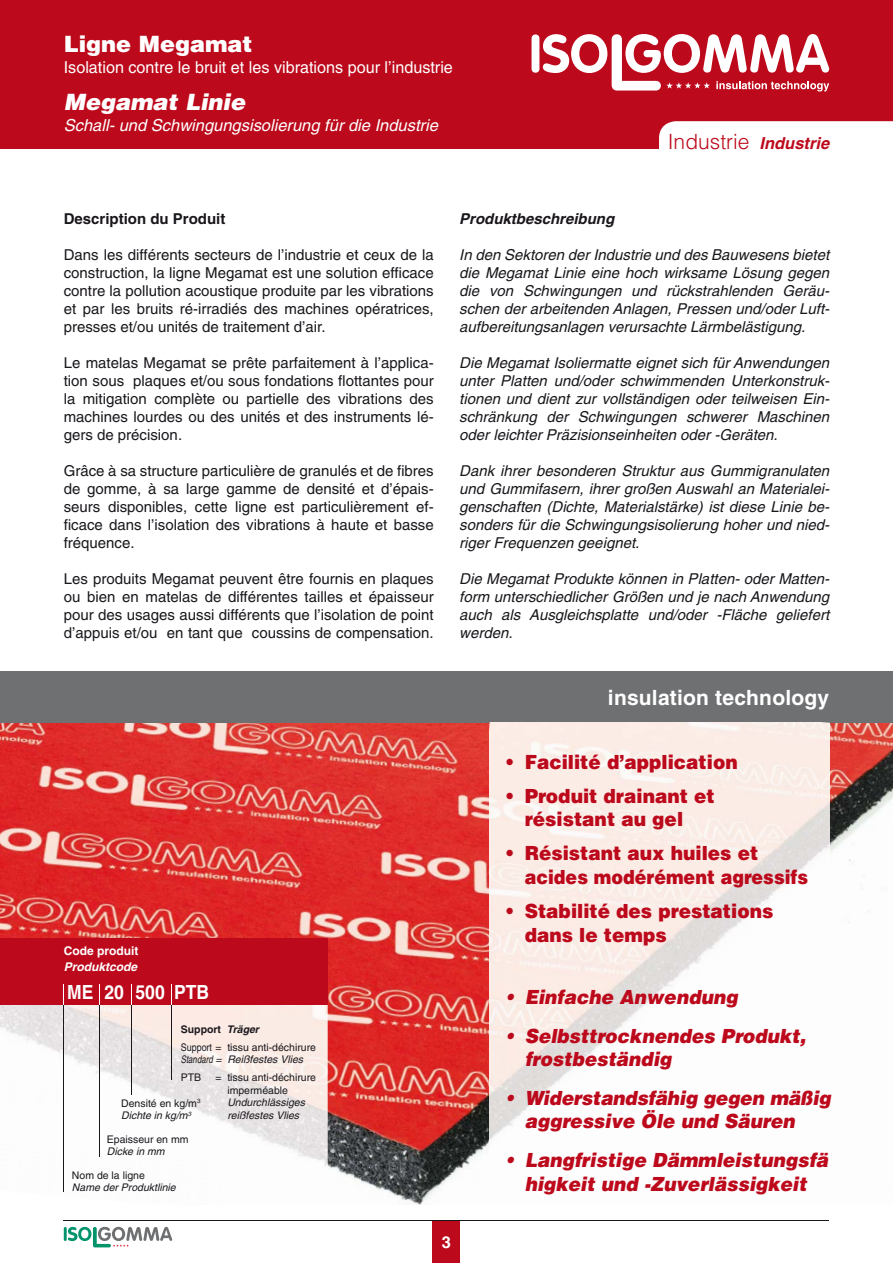
<style>
.page{position:relative;width:893px;height:1263px;background:#fff}
.page>*{position:absolute;margin:0;border:0;box-sizing:border-box;transform-origin:0 0}
.t1{font:900 22.5px "Helvetica";color:#fff}
.t2{font:italic 900 22.5px "Helvetica";color:#fff}
.t3{font:700 21px "Helvetica";letter-spacing:.01em;color:#fff}
.t4{font:300 21px "Helvetica";color:#bc091b}
.t5{font:italic 900 19.5px/23.5px "Helvetica";color:#bc091b;scale:.95 1}
.t6{font:900 19.5px/23.5px "Helvetica";color:#bc091b;scale:.95 1}
.t7{font:700 19.5px "Helvetica";color:#fff;scale:.9 1}
.t8{font:16.5px "Helvetica";color:#fff}
.t9{font:italic 16.5px "Helvetica";color:#fff}
.t10{font:700 16.5px "Helvetica";color:#fff}
.t11{font:15px/18px "Helvetica";color:#1a171c;text-align:justify}
.t12{font:italic 15px/18px "Helvetica";color:#1a171c;text-align:justify}
.t13{font:700 15px "Helvetica";color:#1a171c}
.t14{font:italic 700 15px "Helvetica";color:#1a171c}
.t15{font:700 12px "Helvetica";color:#fff}
.t16{font:italic 700 12px "Helvetica";color:#fff}
.t17{font:10.5px/12.6px "Helvetica";color:#1a171c}
.t18{font:italic 10.5px/12.6px "Helvetica";color:#1a171c}
.t19{font:10.5px/18px "Helvetica";color:#1a171c;scale:.85 1}
.t20{font:italic 10.5px "Helvetica";color:#1a171c;scale:.75 1}
.s1{font-weight:700;font-style:italic;font-size:16.5px}
.s2{font-weight:700}
.s3{font-weight:700;font-style:italic}
.s4{font-style:italic}
</style>
<div class="page">
<img style="left:313px;top:723px;width:177px;height:195px">
<img style="left:829px;top:723px;width:64px;height:43px">
<img style="left:0;top:723px;width:241px;height:169px">
<img style="left:241px;top:723px;width:72px;height:215px">
<img style="left:829px;top:766px;width:64px;height:146px">
<img style="left:0;top:892px;width:244px;height:46px">
<img style="left:273px;top:918px;width:217px;height:251px">
<img style="left:478px;top:1064px;width:12px;height:105px">
<img style="left:337px;top:1169px;width:121px;height:36px">
<div style="left:0;top:672px;width:893px;height:51px;background:#6f7072"></div>
<div style="left:0;top:0;width:893px;height:149px;background:#bc091b"></div>
<div style="left:433px;top:1220px;width:27px;height:43px;background:#bc091b"></div>
<hr style="left:64px;top:1227px;width:3px;height:14px;background:#00946c">
<svg style="left:68px;top:1227px;width:104px;height:20px"></svg>
<div style="left:659px;top:121px;width:234px;height:28px;background:#fff"></div>
<hr style="left:64px;top:1220px;width:765px;height:1px;background:#1a171c">
<img style="left:0;top:1005px;width:226px;height:137px">
<img style="left:226px;top:1005px;width:101px;height:164px">
<img style="left:63px;top:1142px;width:168px;height:50px">
<div style="left:0;top:938px;width:327px;height:67px;background:#bc091b"></div>
<hr style="left:100px;top:1005px;width:1px;height:151px;background:#1a171c">
<hr style="left:63px;top:1005px;width:1px;height:186px;background:#1a171c">
<svg style="left:63px;top:984px;width:1px;height:21px"></svg>
<hr style="left:132px;top:1005px;width:1px;height:89px;background:#1a171c">
<hr style="left:171px;top:1005px;width:1px;height:75px;background:#1a171c">
<svg style="left:171px;top:984px;width:1px;height:21px"></svg>
<img style="left:693px;top:723px;width:136px;height:232px">
<img style="left:490px;top:944px;width:217px;height:196px">
<img style="left:686px;top:1115px;width:21px;height:25px">
<div style="left:531px;top:34px;width:8px;height:39px;background:#fff;border-radius:4px"></div>
<svg style="left:543px;top:34px;width:286px;height:58px"></svg>
<h1 class="t1" style="left:64px;top:36px;width:190px">Ligne Megamat</h1>
<p class="t8" style="left:64px;top:61px;width:391px">Isolation contre le bruit et les vibrations pour l’industrie</p>
<h1 class="t2" style="left:64px;top:94px;width:183px">Megamat Linie</h1>
<p class="t9" style="left:64px;top:119px;width:376px">Schall- und Schwingungsisolierung für die Industrie</p>
<h2 class="t4" style="left:668px;top:134px;width:163px">Industrie <span class="s1">Industrie</span></h2>
<p class="t13" style="left:64px;top:213px;width:163px">Description du Produit</p>
<p class="t11" style="left:64px;top:247px;width:371px">Dans les différents secteurs de l’industrie et ceux de la construction, la ligne Megamat est une solution efficace contre la pollution acoustique produite par les vibrations et par les bruits ré-irradiés des machines opératrices, presses et/ou unités de traitement d’air.</p>
<p class="t11" style="left:64px;top:355px;width:371px">Le matelas Megamat se prête parfaitement à l’applica&shy;tion sous plaques et/ou sous fondations flottantes pour la mitigation complète ou partielle des vibrations des machines lourdes ou des unités et des instruments lé&shy;gers de précision.</p>
<p class="t11" style="left:64px;top:463px;width:371px">Grâce à sa structure particulière de granulés et de fibres de gomme, à sa large gamme de densité et d’épais&shy;seurs disponibles, cette ligne est particulièrement ef&shy;ficace dans l’isolation des vibrations à haute et basse fréquence.</p>
<p class="t11" style="left:64px;top:571px;width:371px">Les produits Megamat peuvent être fournis en plaques ou bien en matelas de différentes tailles et épaisseur pour des usages aussi différents que l’isolation de point d’appuis et/ou en tant que coussins de compensation.</p>
<p class="t14" style="left:459px;top:213px;width:157px">Produktbeschreibung</p>
<p class="t12" style="left:459px;top:247px;width:372px">In den Sektoren der Industrie und des Bauwesens bietet die Megamat Linie eine hoch wirksame Lösung gegen die von Schwingungen und rückstrahlenden Geräu&shy;schen der arbeitenden Anlagen, Pressen und/oder Luft&shy;aufbereitungsanlagen verursachte Lärmbelästigung.</p>
<p class="t12" style="left:459px;top:355px;width:372px">Die Megamat Isoliermatte eignet sich für Anwendungen unter Platten und/oder schwimmenden Unterkonstruk&shy;tionen und dient zur vollständigen oder teilweisen Ein&shy;schränkung der Schwingungen schwerer Maschinen oder leichter Präzisionseinheiten oder -Geräten.</p>
<p class="t12" style="left:459px;top:463px;width:372px">Dank ihrer besonderen Struktur aus Gummigranulaten und Gummifasern, ihrer großen Auswahl an Materialei&shy;genschaften (Dichte, Materialstärke) ist diese Linie be&shy;sonders für die Schwingungsisolierung hoher und nied&shy;riger Frequenzen geeignet.</p>
<p class="t12" style="left:459px;top:571px;width:372px">Die Megamat Produkte können in Platten- oder Matten&shy;form unterschiedlicher Größen und je nach Anwendung auch als Ausgleichsplatte und/oder -Fläche geliefert werden.</p>
<p class="t15" style="left:64px;top:946px;width:76px">Code produit</p>
<p class="t16" style="left:64px;top:962px;width:75px">Produktcode</p>
<h3 class="t7" style="left:67px;top:985px;width:159px">ME 20 500 PTB</h3>
<p class="t19" style="left:181px;top:1021px;width:161px"><span class="s2">Support</span> <span class="s3">Träger<br></span>Support = tissu anti-déchirure</p>
<p class="t20" style="left:181px;top:1056px;width:165px">Standard = Reißfestes Vlies</p>
<p class="t17" style="left:181px;top:1072px;width:22px">PTB</p>
<p class="t17" style="left:227px;top:1072px;width:90px;text-indent:-12px">= tissu anti-déchirure imperméable</p>
<p class="t18" style="left:227px;top:1097px;width:79px">Undurchlässiges reißfestes Vlies</p>
<p class="t17" style="left:121px;top:1098px;width:81px">Densité en kg/m<sup>3<br></sup><span class="s4">Dichte in kg/m</span><sup>3</sup></p>
<p class="t17" style="left:107px;top:1133px;width:83px">Epaisseur en mm</p>
<p class="t18" style="left:107px;top:1146px;width:59px">Dicke in mm</p>
<p class="t17" style="left:72px;top:1170px;width:74px">Nom de la ligne</p>
<p class="t18" style="left:72px;top:1182px;width:105px">Name der Produktlinie</p>
<p class="t10" style="left:442px;top:1236px;width:11px">3</p>
<h2 class="t3" style="left:608px;top:690px;width:223px">insulation technology</h2>
<h3 class="t6" style="left:505px;top:751px;width:246px">• Facilité d’application</h3>
<h3 class="t6" style="left:525px;top:786px;width:202px;text-indent:-19px">• Produit drainant et résistant au gel</h3>
<h3 class="t6" style="left:525px;top:843px;width:300px;text-indent:-20px">• Résistant aux huiles et acides modérément agressifs</h3>
<h3 class="t6" style="left:525px;top:901px;width:263px;text-indent:-19px">• Stabilité des prestations dans le temps</h3>
<h3 class="t5" style="left:505px;top:987px;width:246px">• Einfache Anwendung</h3>
<h3 class="t5" style="left:525px;top:1025px;width:298px;text-indent:-19px">• Selbsttrocknendes Produkt, frostbeständig</h3>
<h3 class="t5" style="left:525px;top:1088px;width:324px;text-indent:-19px">• Widerstandsfähig gegen mäßig aggressive Öle und Säuren</h3>
<h3 class="t5" style="left:505px;top:1150px;width:342px;text-align:center">• Langfristige Dämmleistungsfä higkeit und -Zuverlässigkeit</h3>
</div>
